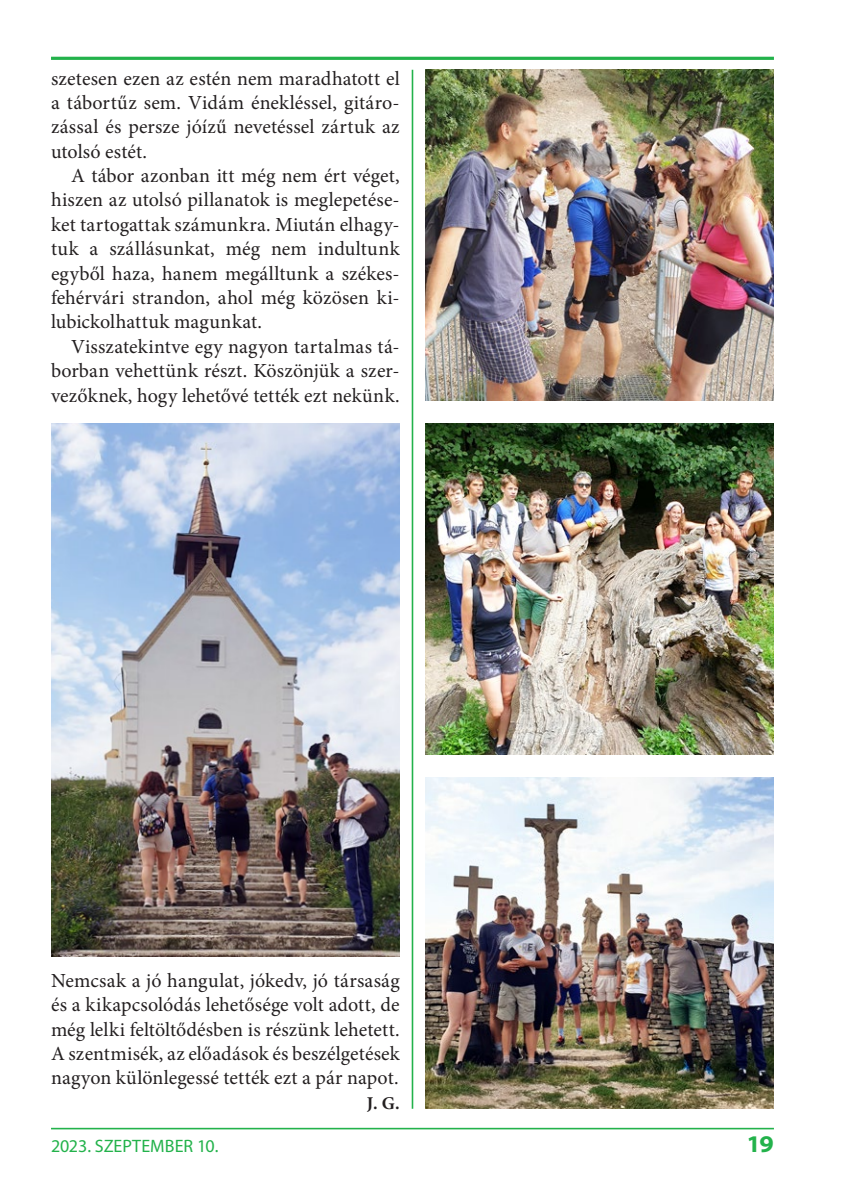
<style>
.page{position:relative;width:842px;height:1191px;background:#fff}
.page>*{position:absolute;margin:0;border:0;box-sizing:border-box;transform-origin:0 0}
.t1{font:700 semi-expanded 24px "Myriad Pro";color:#23b24b}
.kenyér{font:20px/24.4px "Minion Pro";letter-spacing:.005em;color:#231f20;text-align:justify}
.t2{font:18px "Myriad Pro";letter-spacing:-.005em;color:#23b24b}
.by_line{font:700 18px "Minion Pro";color:#231f20}
</style>
<div class="page">
<hr style="left:51px;top:1127px;width:723px;height:2px;background:#23b24b">
<hr style="left:412px;top:70px;width:1px;height:1038px;background:#23b24b">
<hr style="left:51px;top:57px;width:723px;height:3px;background:#23b24b">
<img style="left:425px;top:70px;width:349px;height:331px">
<img style="left:425px;top:777px;width:349px;height:331px">
<img style="left:51px;top:423px;width:349px;height:533px">
<img style="left:425px;top:423px;width:349px;height:332px">
<p class="kenyér" style="left:51px;top:66px;width:350px">szetesen ezen az estén nem maradhatott el a tábortűz sem. Vidám énekléssel, gitáro&shy;zással és persze jóízű nevetéssel zártuk az utolsó estét.</p>
<p class="kenyér" style="left:51px;top:163px;width:350px;text-indent:20px">A tábor azonban itt még nem ért véget, hiszen az utolsó pillanatok is meglepetése&shy;ket tartogattak számunkra. Miután elhagy&shy;tuk a szállásunkat, még nem indultunk egyből haza, hanem megálltunk a székes&shy;fehérvári strandon, ahol még közösen ki&shy;lubickolhattuk magunkat.</p>
<p class="kenyér" style="left:51px;top:334px;width:350px;text-indent:20px">Visszatekintve egy nagyon tartalmas tá&shy;borban vehettünk részt. Köszönjük a szer&shy;vezőknek, hogy lehetővé tették ezt nekünk.</p>
<p class="kenyér" style="left:51px;top:968px;width:350px">Nemcsak a jó hangulat, jókedv, jó társaság és a kikapcsolódás lehetősége volt adott, de még lelki feltöltődésben is részünk lehetett.<br>A szentmisék, az előadások és beszélgetések nagyon különlegessé tették ezt a pár napot.</p>
<p class="by_line" style="left:367px;top:1090px;width:35px">J. G.</p>
<p class="t2" style="left:51px;top:1135px;width:169px">2023. SZEPTEMBER 10.</p>
<p class="t1" style="left:746px;top:1128px;width:29px">19</p>
</div>
